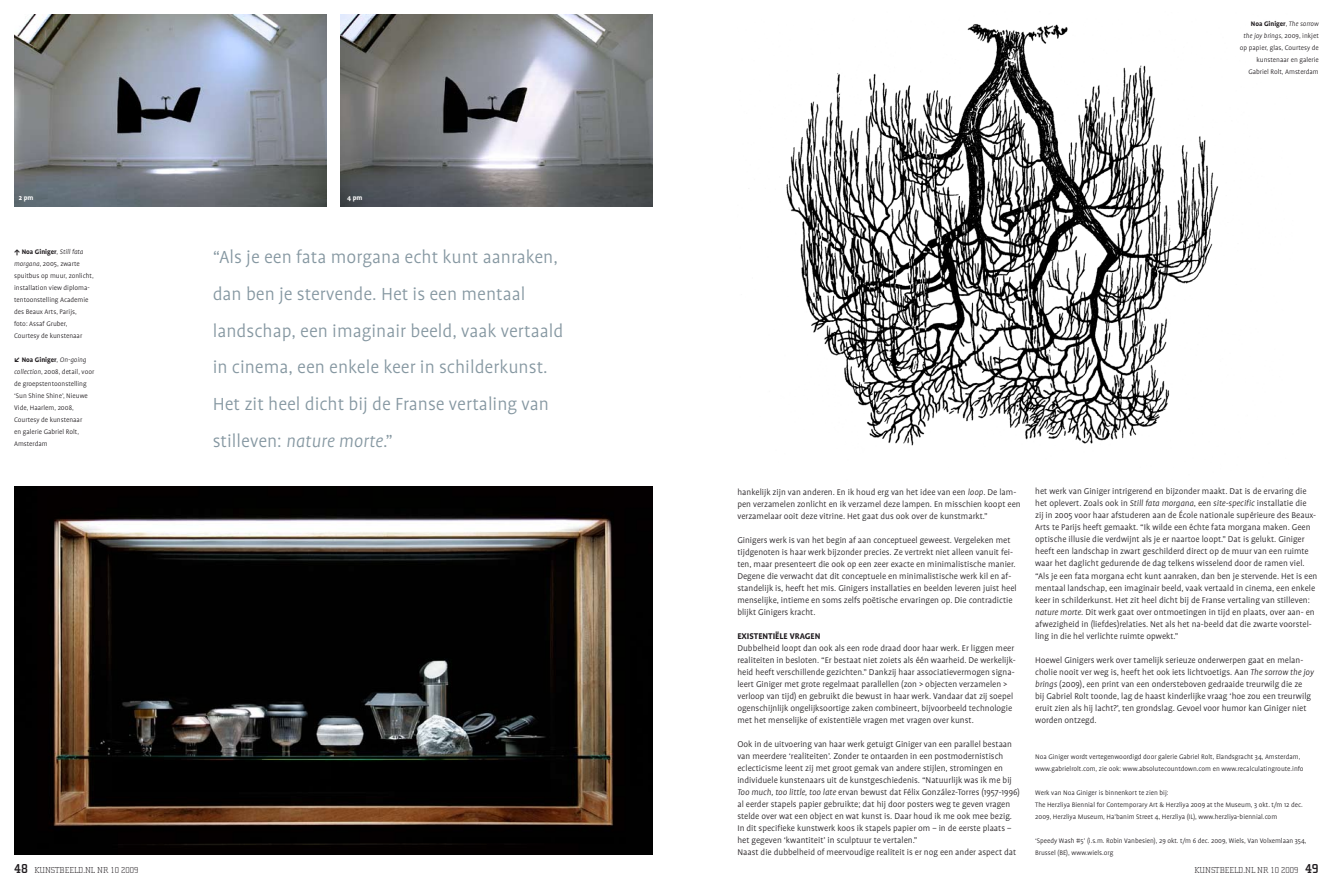
<style>
.page{position:relative;width:1333px;height:885px;background:#fff}
.page>*{position:absolute;margin:0;border:0;box-sizing:border-box;transform-origin:0 0}
.t1{font:300 20px/36.7px "Profile";color:#8597a1}
.t2{font:300 9.5px/12px "Profile";color:#211d20}
.t3{font:700 9.5px "Profile";color:#211d20}
.t4{font:100 8.9px "Cholla Slab";color:#211d20}
.t5{font:300 7.5px/12px "Profile";color:#211d20}
.t6{font:700 7.5px "Profile";color:#fff}
.s1{font-family:"Profile XP";font-weight:700}
.s2{font-weight:700}
.s3{font-style:italic}
.s4{font-weight:700;font-size:13.3px}
</style>
<div class="page">
<img style="left:15px;top:487px;width:637px;height:367px">
<img style="left:786px;top:24px;width:432px;height:422px">
<img style="left:340px;top:14px;width:312px;height:192px">
<img style="left:14px;top:14px;width:312px;height:192px">
<p class="t6" style="left:19px;top:194px;width:16px">2 pm</p>
<p class="t6" style="left:347px;top:194px;width:17px">4 pm</p>
<p class="t5" style="left:14px;top:246px;width:81px"><span class="s1">r</span> <span class="s2">Noa Giniger</span>, <span class="s3">Still fata morgana</span>, 2005, zwarte spuitbus op muur, zonlicht, installation view diploma&shy;tentoonstelling Academie des Beaux Arts, Parijs,<br>foto: Assaf Gruber,<br>Courtesy de kunstenaar</p>
<p class="t5" style="left:14px;top:354px;width:82px"><span class="s1">m</span> <span class="s2">Noa Giniger</span>, <span class="s3">On-going collection</span>, 2008, detail, voor de groepstentoonstelling ‘Sun Shine Shine’, Nieuwe<br>Vide, Haarlem, 2008,<br>Courtesy de kunstenaar<br>en galerie Gabriel Rolt,<br>Amsterdam</p>
<p class="t1" style="left:213px;top:239px;width:352px">“Als je een fata morgana echt kunt aanraken, dan ben je stervende. Het is een mentaal landschap, een imaginair beeld, vaak vertaald in cinema, een enkele keer in schilderkunst.<br>Het zit heel dicht bij de Franse vertaling van stilleven: <span class="s3">nature morte</span>.”</p>
<p class="t5" style="left:1239px;top:18px;width:80px;text-align:right"><span class="s2">Noa Giniger</span>, <span class="s3">The sorrow<br>the joy brings</span>, 2009, inkjet op papier, glas, Courtesy de kunstenaar en galerie<br>Gabriel Rolt, Amsterdam</p>
<p class="t2" style="left:737px;top:485px;width:285px">hankelijk zijn van anderen. En ik houd erg van het idee van een <span class="s3">loop</span>. De lam&shy;pen verzamelen zonlicht en ik verzamel deze lampen. En misschien koopt een verzamelaar ooit deze vitrine. Het gaat dus ook over de kunstmarkt.”</p>
<p class="t2" style="left:737px;top:533px;width:281px">Ginigers werk is van het begin af aan conceptueel geweest. Vergeleken met tijdgenoten is haar werk bijzonder precies. Ze vertrekt niet alleen vanuit fei&shy;ten, maar presenteert die ook op een zeer exacte en minimalistische manier.<br>Degene die verwacht dat dit conceptuele en minimalistische werk kil en af&shy;standelijk is, heeft het mis. Ginigers installaties en beelden leveren juist heel menselijke, intieme en soms zelfs poëtische ervaringen op. Die contradictie blijkt Ginigers kracht.</p>
<p class="t3" style="left:737px;top:630px;width:85px">Existentiële vragen</p>
<p class="t2" style="left:737px;top:641px;width:280px">Dubbelheid loopt dan ook als een rode draad door haar werk. Er liggen meer realiteiten in besloten. “Er bestaat niet zoiets als één waarheid. De werkelijk&shy;heid heeft verschillende gezichten.” Dankzij haar associatievermogen signa&shy;leert Giniger met grote regelmaat parallellen (zon &gt; objecten verzamelen &gt; verloop van tijd) en gebruikt die bewust in haar werk. Vandaar dat zij soepel ogenschijnlijk ongelijksoortige zaken combineert, bijvoorbeeld technologie met het menselijke of existentiële vragen met vragen over kunst.</p>
<p class="t2" style="left:737px;top:737px;width:284px">Ook in de uitvoering van haar werk getuigt Giniger van een parallel bestaan van meerdere ‘realiteiten’. Zonder te ontaarden in een postmodernistisch eclecticisme leent zij met groot gemak van andere stijlen, stromingen en individuele kunstenaars uit de kunstgeschiedenis. “Natuurlijk was ik me bij <span class="s3">Too much, too little, too late</span> ervan bewust dat Félix González-Torres (1957-1996) al eerder stapels papier gebruikte; dat hij door posters weg te geven vragen stelde over wat een object en wat kunst is. Daar houd ik me ook mee bezig.<br>In dit specifieke kunstwerk koos ik stapels papier om – in de eerste plaats – het gegeven ‘kwantiteit’ in sculptuur te vertalen.”<br>Naast die dubbelheid of meervoudige realiteit is er nog een ander aspect dat</p>
<p class="t2" style="left:1035px;top:485px;width:284px">het werk van Giniger intrigerend en bijzonder maakt. Dat is de ervaring die het oplevert. Zoals ook in <span class="s3">Still fata morgana</span>, een <span class="s3">site-specific</span> installatie die<br>zij in 2005 voor haar afstuderen aan de École nationale supérieure des Beaux-Arts te Parijs heeft gemaakt. “Ik wilde een échte fata morgana maken. Geen optische illusie die verdwijnt als je er naartoe loopt.” Dat is gelukt. Giniger heeft een landschap in zwart geschilderd direct op de muur van een ruimte waar het daglicht gedurende de dag telkens wisselend door de ramen viel. “Als je een fata morgana echt kunt aanraken, dan ben je stervende. Het is een mentaal landschap, een imaginair beeld, vaak vertaald in cinema, een enkele keer in schilderkunst. Het zit heel dicht bij de Franse vertaling van stilleven: <span class="s3">nature morte</span>. Dit werk gaat over ontmoetingen in tijd en plaats, over aan- en afwezigheid in (liefdes)relaties. Net als het na-beeld dat die zwarte voorstel&shy;ling in die hel verlichte ruimte opwekt.”</p>
<p class="t2" style="left:1035px;top:653px;width:280px">Hoewel Ginigers werk over tamelijk serieuze onderwerpen gaat en melan&shy;cholie nooit ver weg is, heeft het ook iets lichtvoetigs. Aan <span class="s3">The sorrow the joy brings</span> (2009), een print van een ondersteboven gedraaide treurwilg die ze bij Gabriel Rolt toonde, lag de haast kinderlijke vraag ‘hoe zou een treurwilg eruit zien als hij lacht?’, ten grondslag. Gevoel voor humor kan Giniger niet worden ontzegd.</p>
<p class="t5" style="left:1035px;top:750px;width:270px">Noa Giniger wordt vertegenwoordigd door galerie Gabriel Rolt, Elandsgracht 34, Amsterdam, www.gabrielrolt.com, zie ook: www.absolutecountdown.com en www.recalculatingroute.info</p>
<p class="t5" style="left:1035px;top:786px;width:269px">Werk van Noa Giniger is binnenkort te zien bij:<br>The Herzliya Biennial for Contemporary Art &amp; Herzliya 2009 at the Museum, 3 okt. t/m 12 dec.<br>2009, Herzliya Museum, Ha’banim Street 4, Herzliya (IL), www.herzliya-biennial.com</p>
<p class="t5" style="left:1035px;top:834px;width:273px">‘Speedy Wash #5’ (i.s.m. Robin Vanbesien), 29 okt. t/m 6 dec. 2009, Wiels, Van Volxemlaan 354,<br>Brussel (BE), www.wiels.org</p>
<p class="t4" style="left:14px;top:864px;width:126px"><span class="s4">48</span> KUNSTBEELD.NL NR 10 2009</p>
<p class="t4" style="left:1194px;top:864px;width:126px">KUNSTBEELD.NL NR 10 2009 <span class="s4">49</span></p>
</div>
